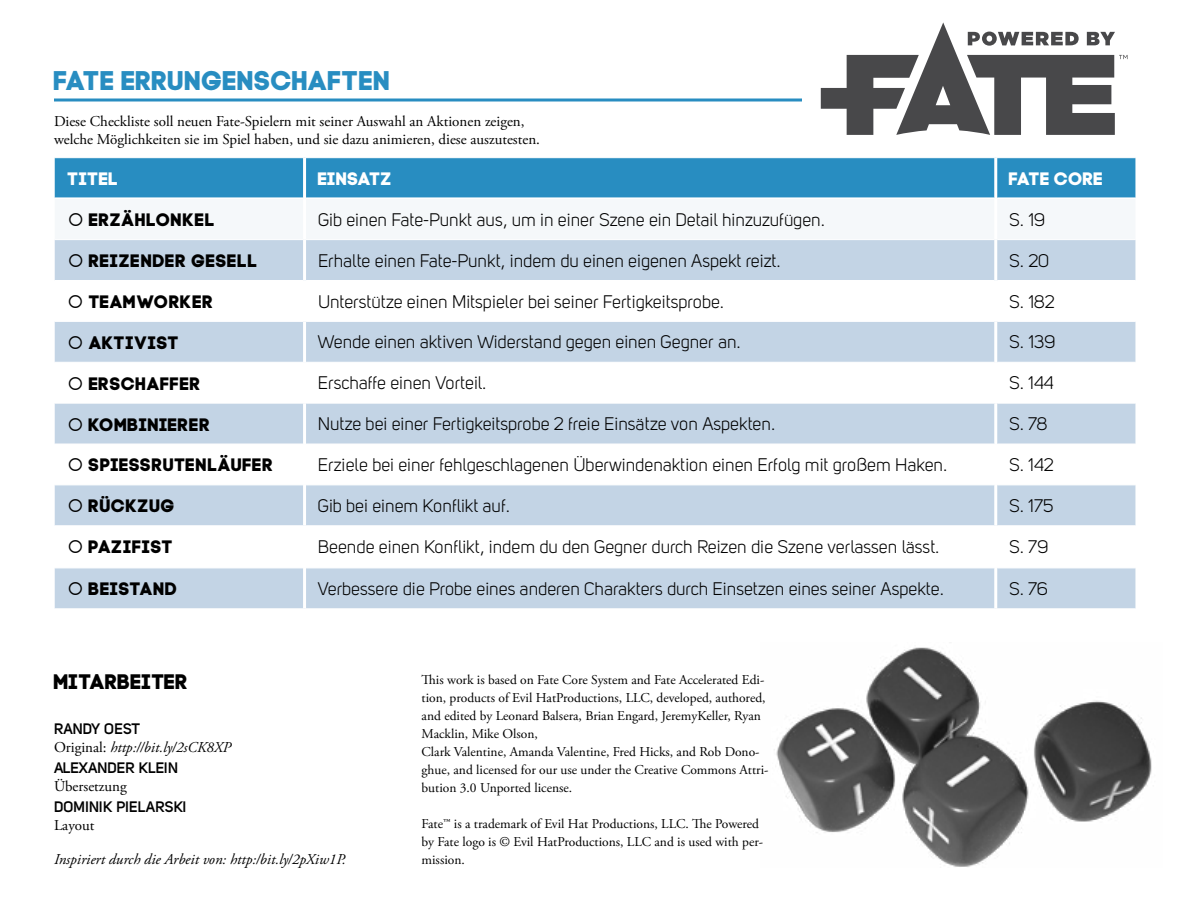
<style>
.page{position:relative;width:1188px;height:918px;background:#fff}
.page>*{position:absolute;margin:0;border:0;box-sizing:border-box;transform-origin:0 0}
.t1{font:27px "Code Pro Bold";letter-spacing:.01em;color:#288dc1}
.t2{font:21px "Code Pro Bold";color:#000}
.t3{font:18px "Uni Sans Book";color:#000}
.t4{font:18px "Code Pro Bold";letter-spacing:.025em;color:#000}
.t5{font:18px "Code Pro Bold";letter-spacing:.01em;color:#fff}
.t6{font:15px/18px "Adobe Garamond Pro";color:#000}
.t7{font:italic 15px "Adobe Garamond Pro";color:#000}
.t8{font:700 15px "Uni Sans Semi";color:#000}
.t9{font:13.5px/18px "Adobe Garamond Pro";color:#000}
.s1{font-style:normal}
</style>
<div class="page">
<hr style="left:54px;top:99px;width:1066px;height:3px;background:#288dc1">
<div style="left:55px;top:158px;width:1081px;height:39px;background:#288dc1"></div>
<svg style="left:55px;top:240px;width:1081px;height:368px;fill:#c3d4e5"></svg>
<hr style="left:306px;top:280px;width:688px;height:1px;background:#fff">
<hr style="left:54px;top:280px;width:249px;height:1px;background:#fff">
<hr style="left:997px;top:280px;width:139px;height:1px;background:#fff">
<hr style="left:54px;top:321px;width:249px;height:1px;background:#fff">
<hr style="left:306px;top:321px;width:688px;height:1px;background:#fff">
<hr style="left:997px;top:321px;width:139px;height:1px;background:#fff">
<hr style="left:54px;top:362px;width:249px;height:1px;background:#fff">
<hr style="left:306px;top:362px;width:688px;height:1px;background:#fff">
<hr style="left:997px;top:362px;width:139px;height:1px;background:#fff">
<hr style="left:54px;top:403px;width:249px;height:1px;background:#fff">
<hr style="left:306px;top:403px;width:688px;height:1px;background:#fff">
<hr style="left:997px;top:403px;width:139px;height:1px;background:#fff">
<hr style="left:54px;top:444px;width:249px;height:1px;background:#fff">
<hr style="left:306px;top:444px;width:688px;height:1px;background:#fff">
<hr style="left:997px;top:444px;width:139px;height:1px;background:#fff">
<hr style="left:54px;top:485px;width:249px;height:1px;background:#fff">
<hr style="left:306px;top:485px;width:688px;height:1px;background:#fff">
<hr style="left:997px;top:485px;width:139px;height:1px;background:#fff">
<hr style="left:54px;top:525px;width:249px;height:1px;background:#fff">
<hr style="left:306px;top:525px;width:688px;height:1px;background:#fff">
<hr style="left:997px;top:525px;width:139px;height:1px;background:#fff">
<hr style="left:54px;top:568px;width:249px;height:1px;background:#fff">
<hr style="left:306px;top:568px;width:688px;height:1px;background:#fff">
<hr style="left:997px;top:568px;width:139px;height:1px;background:#fff">
<hr style="left:303px;top:158px;width:3px;height:40px;background:#fff">
<hr style="left:994px;top:158px;width:3px;height:40px;background:#fff">
<hr style="left:303px;top:240px;width:3px;height:41px;background:#fff">
<hr style="left:994px;top:240px;width:3px;height:41px;background:#fff">
<hr style="left:303px;top:281px;width:3px;height:40px;background:#fff">
<hr style="left:994px;top:281px;width:3px;height:40px;background:#fff">
<hr style="left:303px;top:321px;width:3px;height:41px;background:#fff">
<hr style="left:994px;top:321px;width:3px;height:41px;background:#fff">
<hr style="left:303px;top:362px;width:3px;height:41px;background:#fff">
<hr style="left:994px;top:362px;width:3px;height:41px;background:#fff">
<hr style="left:303px;top:403px;width:3px;height:41px;background:#fff">
<hr style="left:994px;top:403px;width:3px;height:41px;background:#fff">
<hr style="left:303px;top:444px;width:3px;height:41px;background:#fff">
<hr style="left:994px;top:444px;width:3px;height:41px;background:#fff">
<hr style="left:303px;top:485px;width:3px;height:41px;background:#fff">
<hr style="left:994px;top:485px;width:3px;height:41px;background:#fff">
<hr style="left:303px;top:526px;width:3px;height:42px;background:#fff">
<hr style="left:994px;top:526px;width:3px;height:42px;background:#fff">
<hr style="left:303px;top:568px;width:3px;height:40px;background:#fff">
<hr style="left:994px;top:568px;width:3px;height:40px;background:#fff">
<img style="left:774px;top:647px;width:378px;height:220px">
<div style="left:802px;top:44px;width:359px;height:104px;background:#fff"></div>
<svg style="left:821px;top:22px;width:307px;height:113px"></svg>
<h1 class="t1" style="left:54px;top:64px;width:338px">FATE ERRUNGENSCHAFTEN</h1>
<p class="t6" style="left:54px;top:113px;width:487px">Diese Checkliste soll neuen Fate-Spielern mit seiner Auswahl an Aktionen zeigen, welche Möglichkeiten sie im Spiel haben, und sie dazu animieren, diese auszutesten.</p>
<p class="t5" style="left:68px;top:168px;width:52px">TITEL</p>
<p class="t5" style="left:318px;top:168px;width:75px">EINSATZ</p>
<p class="t5" style="left:1009px;top:168px;width:96px">FATE CORE</p>
<p class="t4" style="left:68px;top:209px;width:149px">○ ERZÄHLONKEL</p>
<p class="t3" style="left:318px;top:209px;width:508px">Gib einen Fate-Punkt aus, um in einer Szene ein Detail hinzuzufügen.</p>
<p class="t3" style="left:1009px;top:209px;width:37px">S. 19</p>
<p class="t4" style="left:68px;top:250px;width:191px">○ REIZENDER GESELL</p>
<p class="t3" style="left:318px;top:250px;width:464px">Erhalte einen Fate-Punkt, indem du einen eigenen Aspekt reizt.</p>
<p class="t3" style="left:1009px;top:250px;width:41px">S. 20</p>
<p class="t4" style="left:68px;top:291px;width:147px">○ TEAMWORKER</p>
<p class="t3" style="left:318px;top:291px;width:408px">Unterstütze einen Mitspieler bei seiner Fertigkeitsprobe.</p>
<p class="t3" style="left:1009px;top:291px;width:47px">S. 182</p>
<p class="t4" style="left:68px;top:332px;width:113px">○ AKTIVIST</p>
<p class="t3" style="left:318px;top:332px;width:424px">Wende einen aktiven Widerstand gegen einen Gegner an.</p>
<p class="t3" style="left:1009px;top:332px;width:48px">S. 139</p>
<p class="t4" style="left:68px;top:372px;width:135px">○ ERSCHAFFER</p>
<p class="t3" style="left:318px;top:373px;width:170px">Erschaffe einen Vorteil.</p>
<p class="t3" style="left:1009px;top:373px;width:46px">S. 144</p>
<p class="t4" style="left:68px;top:413px;width:144px">○ KOMBINIERER</p>
<p class="t3" style="left:318px;top:414px;width:459px">Nutze bei einer Fertigkeitsprobe 2 freie Einsätze von Aspekten.</p>
<p class="t3" style="left:1009px;top:414px;width:40px">S. 78</p>
<p class="t4" style="left:68px;top:454px;width:207px">○ SPIESSRUTENLÄUFER</p>
<p class="t3" style="left:318px;top:455px;width:631px">Erziele bei einer fehlgeschlagenen Überwindenaktion einen Erfolg mit großem Haken.</p>
<p class="t3" style="left:1009px;top:455px;width:46px">S. 142</p>
<p class="t4" style="left:68px;top:495px;width:109px">○ RÜCKZUG</p>
<p class="t3" style="left:318px;top:495px;width:194px">Gib bei einem Konflikt auf.</p>
<p class="t3" style="left:1009px;top:495px;width:46px">S. 175</p>
<p class="t4" style="left:68px;top:536px;width:107px">○ PAZIFIST</p>
<p class="t3" style="left:318px;top:536px;width:623px">Beende einen Konflikt, indem du den Gegner durch Reizen die Szene verlassen lässt.</p>
<p class="t3" style="left:1009px;top:536px;width:41px">S. 79</p>
<p class="t4" style="left:68px;top:578px;width:112px">○ BEISTAND</p>
<p class="t3" style="left:318px;top:578px;width:627px">Verbessere die Probe eines anderen Charakters durch Einsetzen eines seiner Aspekte.</p>
<p class="t3" style="left:1009px;top:578px;width:40px">S. 76</p>
<p class="t2" style="left:54px;top:669px;width:136px">MITARBEITER</p>
<p class="t8" style="left:54px;top:720px;width:88px">RANDY OEST</p>
<p class="t7" style="left:54px;top:738px;width:178px"><span class="s1">Original:</span> http://bit.ly/2sCK8XP</p>
<p class="t8" style="left:54px;top:759px;width:126px">ALEXANDER KLEIN</p>
<p class="t6" style="left:54px;top:778px;width:74px">Übersetzung</p>
<p class="t8" style="left:54px;top:798px;width:134px">DOMINIK PIELARSKI</p>
<p class="t6" style="left:54px;top:817px;width:42px">Layout</p>
<p class="t7" style="left:54px;top:850px;width:293px">Inspiriert durch die Arbeit von: http:/bit.ly/2pXiw1P.</p>
<p class="t9" style="left:422px;top:671px;width:348px">This work is based on Fate Core System and Fate Accelerated Edi&shy;tion, products of Evil HatProductions, LLC, developed, authored, and edited by Leonard Balsera, Brian Engard, JeremyKeller, Ryan Macklin, Mike Olson,<br>Clark Valentine, Amanda Valentine, Fred Hicks, and Rob Dono&shy;ghue, and licensed for our use under the Creative Commons Attri&shy;bution 3.0 Unported license.</p>
<p class="t9" style="left:422px;top:815px;width:343px">Fate™ is a trademark of Evil Hat Productions, LLC. The Powered by Fate logo is © Evil HatProductions, LLC and is used with per&shy;mission.</p>
</div>
